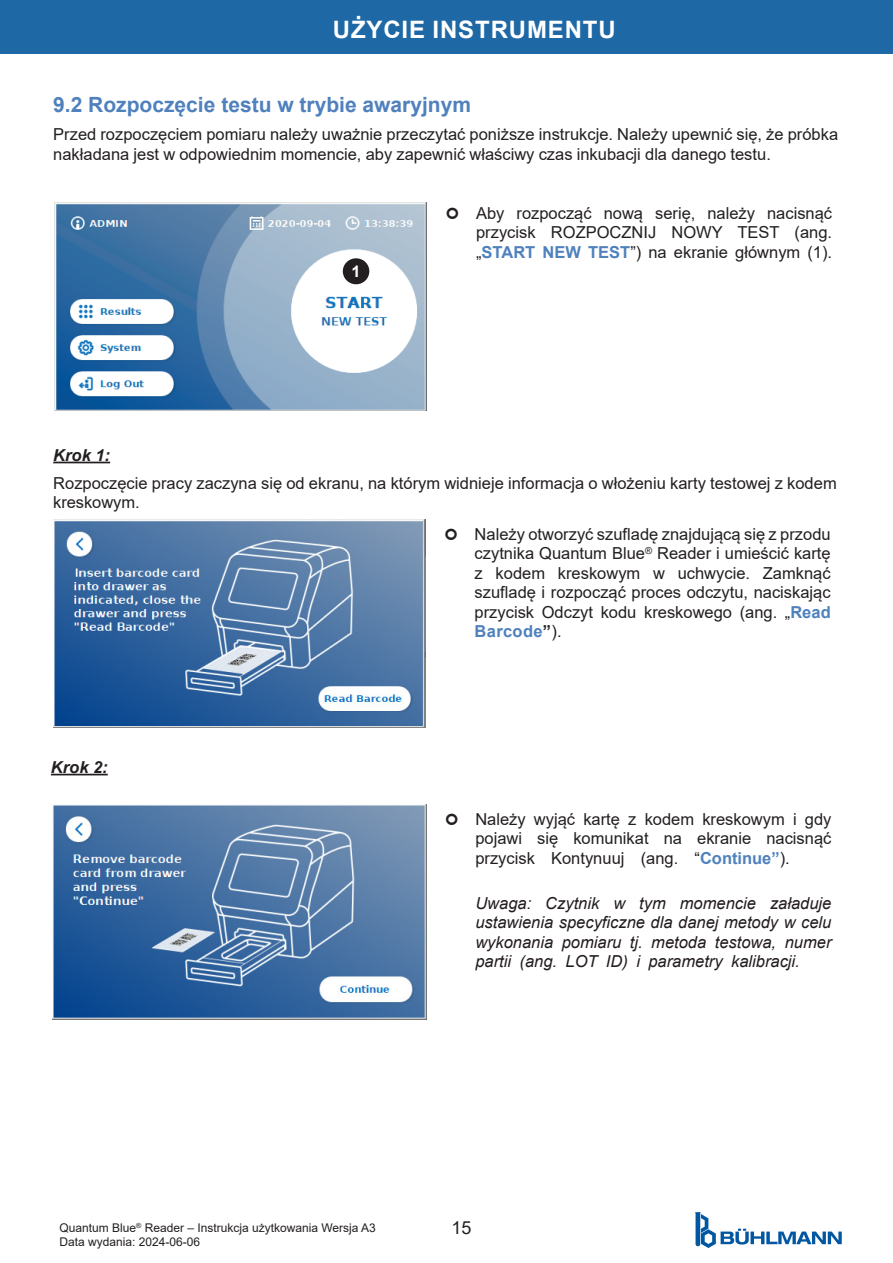
<style>
.page{position:relative;width:893px;height:1263px;background:#fff}
.page>*{position:absolute;margin:0;border:0;box-sizing:border-box;transform-origin:0 0}
.t1{font:700 24px "Arial";letter-spacing:.035em;color:#fff}
.t2{font:700 21px "Arial";color:#4f81bd}
.t3{font:18px "Arial";color:#231f20}
.t4{font:16.5px/19.5px "Arial";color:#231f20}
.t5{font:italic 16.5px/19.5px "Arial";color:#231c1e;text-align:justify}
.t6{font:italic 700 16.5px "Arial";color:#231f20}
.t7{font:700 16.05px "Arial";color:#fff}
.t8{font:12px "Arial";color:#231f20}
.s1{font-weight:700;color:#4f81bd}
.s2{font-weight:700}
</style>
<div class="page">
<div style="left:0;top:0;width:893px;height:53px;background:#1e68a6"></div>
<svg style="left:695px;top:1212px;width:147px;height:36px"></svg>
<hr style="left:51px;top:774px;width:57px;height:1px;background:#231f20">
<img style="left:53px;top:519px;width:373px;height:209px">
<hr style="left:53px;top:462px;width:57px;height:1px;background:#231f20">
<img style="left:53px;top:805px;width:374px;height:214px">
<img style="left:55px;top:202px;width:372px;height:208px">
<div style="left:344px;top:259px;width:24px;height:24px;background:#231f20;border-radius:50%"></div>
<div style="left:343px;top:258px;width:26px;height:26px;border:2px solid #231f20;border-radius:50%"></div>
<h1 class="t1" style="left:333px;top:12px;width:284px">UŻYCIE INSTRUMENTU</h1>
<p class="t2" style="left:53px;top:90px;width:419px">9.2 Rozpoczęcie testu w trybie awaryjnym</p>
<p class="t4" style="left:53px;top:125px;width:786px">Przed rozpoczęciem pomiaru należy uważnie przeczytać poniższe instrukcje. Należy upewnić się, że próbka nakładana jest w odpowiednim momencie, aby zapewnić właściwy czas inkubacji dla danego testu.</p>
<p class="t7" style="left:352px;top:260px;width:11px">1</p>
<p class="t4" style="left:476px;top:203px;width:358px">Aby rozpocząć nową serię, należy nacisnąć przycisk ROZPOCZNIJ NOWY TEST (ang. „<span class="s1">START NEW TEST</span>”) na ekranie głównym (1).</p>
<p class="t6" style="left:53px;top:444px;width:58px">Krok 1:</p>
<p class="t4" style="left:53px;top:473px;width:785px">Rozpoczęcie pracy zaczyna się od ekranu, na którym widnieje informacja o włożeniu karty testowej z kodem kreskowym.</p>
<p class="t4" style="left:475px;top:524px;width:358px;text-align:justify">Należy otworzyć szufladę znajdującą się z przodu czytnika Quantum Blue<sup>®</sup> Reader i umieścić kartę z kodem kreskowym w uchwycie. Zamknąć szufladę i rozpocząć proces odczytu, naciskając przycisk Odczyt kodu kreskowego (ang. „<span class="s1">Read Barcode</span><span class="s2">”</span>).</p>
<p class="t6" style="left:51px;top:756px;width:58px">Krok 2:</p>
<p class="t4" style="left:475px;top:809px;width:358px;text-align:justify">Należy wyjąć kartę z kodem kreskowym i gdy pojawi się komunikat na ekranie nacisnąć przycisk Kontynuuj (ang. “<span class="s1">Continue”</span>).</p>
<p class="t5" style="left:475px;top:893px;width:358px">Uwaga: Czytnik w tym momencie załaduje ustawienia specyficzne dla danej metody w celu wykonania pomiaru tj. metoda testowa, numer partii (ang. LOT ID) i parametry kalibracji.</p>
<p class="t8" style="left:60px;top:1219px;width:318px">Quantum Blue<sup>®</sup> Reader – Instrukcja użytkowania Wersja A3</p>
<p class="t3" style="left:451px;top:1215px;width:22px">15</p>
<p class="t8" style="left:60px;top:1234px;width:142px">Data wydania: 2024-06-06</p>
</div>
